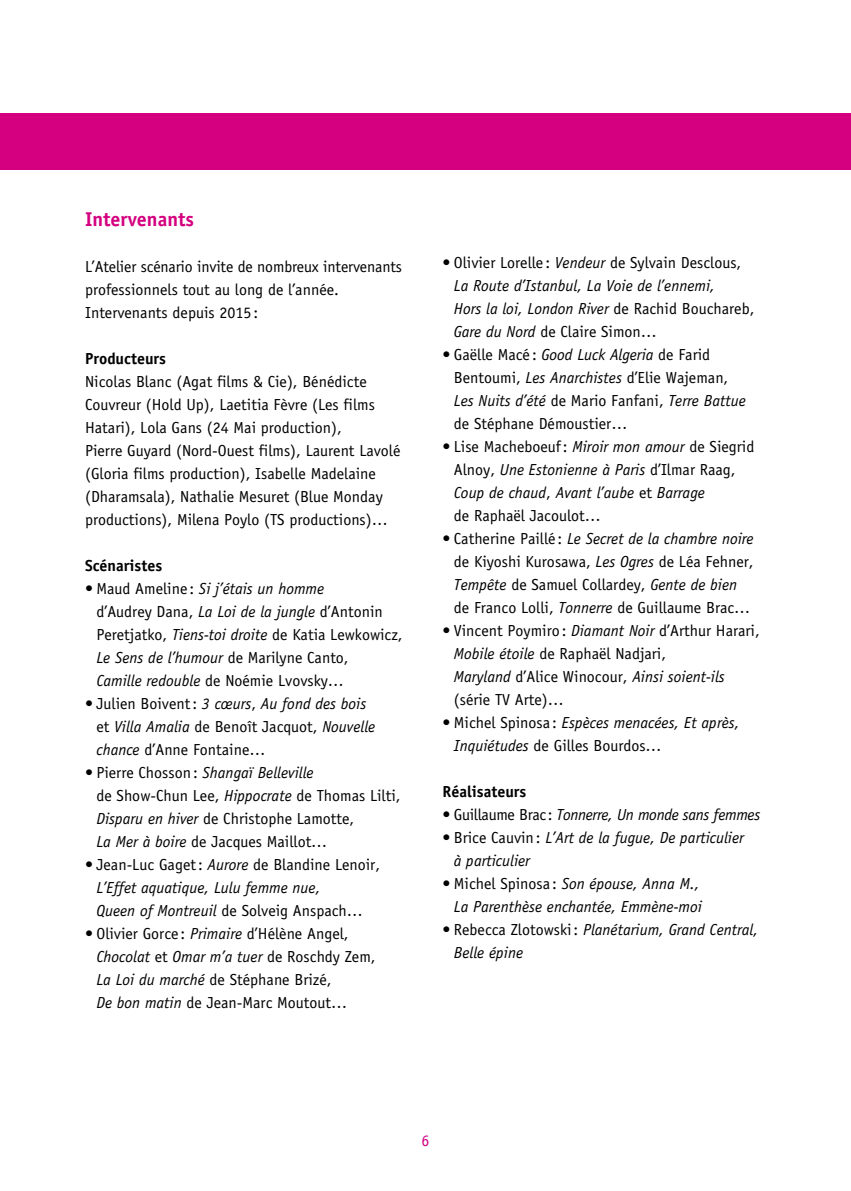
<style>
.page{position:relative;width:851px;height:1191px;background:#fff}
.page>*{position:absolute;margin:0;border:0;box-sizing:border-box;transform-origin:0 0}
.t1{font:700 20px "Officina Sans";color:#d4007f}
.t2{font:16px/23px "Officina Sans";color:#000}
.t3{font:italic 16px/23px "Officina Sans";color:#000}
.t4{font:italic 16px "Officina Sans";letter-spacing:-.02em;color:#000}
.t5{font:700 16px "Officina Sans";color:#000}
.t6{font:16px "Officina Sans";color:#d4007f}
.s1{font-style:italic}
.s2{font-style:normal}
</style>
<div class="page">
<div style="left:0;top:113px;width:850px;height:57px;background:#d4007f"></div>
<p class="t1" style="left:85px;top:206px;width:110px">Intervenants</p>
<p class="t2" style="left:85px;top:255px;width:318px">L’Atelier scénario invite de nombreux intervenants professionnels tout au long de l’année.<br>Intervenants depuis 2015:</p>
<p class="t5" style="left:85px;top:348px;width:82px">Producteurs</p>
<p class="t2" style="left:85px;top:370px;width:317px">Nicolas Blanc (Agat films &amp; Cie), Bénédicte Couvreur (Hold Up), Laetitia Fèvre (Les films Hatari), Lola Gans (24 Mai production),<br>Pierre Guyard (Nord-Ouest films), Laurent Lavolé (Gloria films production), Isabelle Madelaine (Dharamsala), Nathalie Mesuret (Blue Monday productions), Milena Poylo (TS productions)…</p>
<p class="t5" style="left:85px;top:555px;width:79px">Scénaristes</p>
<p class="t2" style="left:96px;top:577px;width:307px;text-indent:-11px">• Maud Ameline : <span class="s1">Si j’étais un homme<br></span>d’Audrey Dana, <span class="s1">La Loi de la jungle</span> d’Antonin Peretjatko, <span class="s1">Tiens-toi droite</span> de Katia Lewkowicz, <span class="s1">Le Sens de l’humour</span> de Marilyne Canto,<br><span class="s1">Camille redouble</span> de Noémie Lvovsky…</p>
<p class="t2" style="left:96px;top:692px;width:280px;text-indent:-11px">• Julien Boivent: <span class="s1">3 cœurs</span>, <span class="s1">Au fond des bois </span>et <span class="s1">Villa Amalia</span> de Benoît Jacquot, <span class="s1">Nouvelle chance</span> d’Anne Fontaine…</p>
<p class="t2" style="left:96px;top:760px;width:305px;text-indent:-11px">• Pierre Chosson: <span class="s1">Shangaï Belleville<br></span>de Show-Chun Lee, <span class="s1">Hippocrate</span> de Thomas Lilti, <span class="s1">Disparu en hiver</span> de Christophe Lamotte,<br><span class="s1">La Mer à boire</span> de Jacques Maillot…</p>
<p class="t3" style="left:96px;top:852px;width:285px;text-indent:-11px"><span class="s2">• Jean-Luc Gaget:</span> Aurore <span class="s2">de Blandine Lenoir,<br></span>L’Effet aquatique, Lulu femme nue,<br>Queen of Montreuil <span class="s2">de Solveig Anspach…</span></p>
<p class="t2" style="left:96px;top:921px;width:281px;text-indent:-11px">• Olivier Gorce : <span class="s1">Primaire</span> d’Hélène Angel, <span class="s1">Chocolat</span> et <span class="s1">Omar m’a tuer</span> de Roschdy Zem, <span class="s1">La Loi du marché</span> de Stéphane Brizé,<br><span class="s1">De bon matin</span> de Jean-Marc Moutout…</p>
<p class="t3" style="left:454px;top:251px;width:302px;text-indent:-11px"><span class="s2">• Olivier Lorelle :</span> Vendeur <span class="s2">de Sylvain Desclous, </span>La Route d’Istanbul, La Voie de l’ennemi,<br>Hors la loi, London River <span class="s2">de Rachid Bouchareb, </span>Gare du Nord <span class="s2">de Claire Simon…</span></p>
<p class="t2" style="left:454px;top:343px;width:293px;text-indent:-11px">• Gaëlle Macé : <span class="s1">Good Luck Algeria</span> de Farid Bentoumi, <span class="s1">Les Anarchistes</span> d’Elie Wajeman, <span class="s1">Les Nuits d’été</span> de Mario Fanfani, <span class="s1">Terre Battue </span>de Stéphane Démoustier…</p>
<p class="t2" style="left:454px;top:435px;width:302px;text-indent:-11px">• Lise Macheboeuf: <span class="s1">Miroir mon amour</span> de Siegrid Alnoy, <span class="s1">Une Estonienne à Paris</span> d’Ilmar Raag, <span class="s1">Coup de chaud</span>, <span class="s1">Avant l’aube</span> et <span class="s1">Barrage<br></span>de Raphaël Jacoulot…</p>
<p class="t2" style="left:454px;top:527px;width:301px;text-indent:-11px">• Catherine Paillé : <span class="s1">Le Secret de la chambre noire </span>de Kiyoshi Kurosawa, <span class="s1">Les Ogres</span> de Léa Fehner, <span class="s1">Tempête</span> de Samuel Collardey, <span class="s1">Gente de bien </span>de Franco Lolli, <span class="s1">Tonnerre</span> de Guillaume Brac…</p>
<p class="t2" style="left:454px;top:619px;width:307px;text-indent:-11px">• Vincent Poymiro: <span class="s1">Diamant Noir</span> d’Arthur Harari, <span class="s1">Mobile étoile</span> de Raphaël Nadjari,<br><span class="s1">Maryland</span> d’Alice Winocour, <span class="s1">Ainsi soient-ils </span>(série TV Arte)…</p>
<p class="t3" style="left:454px;top:711px;width:287px;text-indent:-11px"><span class="s2">• Michel Spinosa :</span> Espèces menacées, Et après,<br>Inquiétudes <span class="s2">de Gilles Bourdos…</span></p>
<p class="t5" style="left:442px;top:781px;width:85px">Réalisateurs</p>
<p class="t4" style="left:442px;top:805px;width:319px"><span class="s2">• Guillaume Brac:</span> Tonnerre, Un monde sans femmes</p>
<p class="t3" style="left:454px;top:826px;width:291px;text-indent:-11px"><span class="s2">• Brice Cauvin:</span> L’Art de la fugue, De particulier à particulier</p>
<p class="t3" style="left:442px;top:871px;width:261px;text-align:right"><span class="s2">• Michel Spinosa :</span> Son épouse, Anna M.,<br>La Parenthèse enchantée, Emmène-moi</p>
<p class="t3" style="left:454px;top:917px;width:306px;text-indent:-11px"><span class="s2">• Rebecca Zlotowski:</span> Planétarium, Grand Central,<br>Belle épine</p>
<p class="t6" style="left:421px;top:1131px;width:9px">6</p>
</div>
